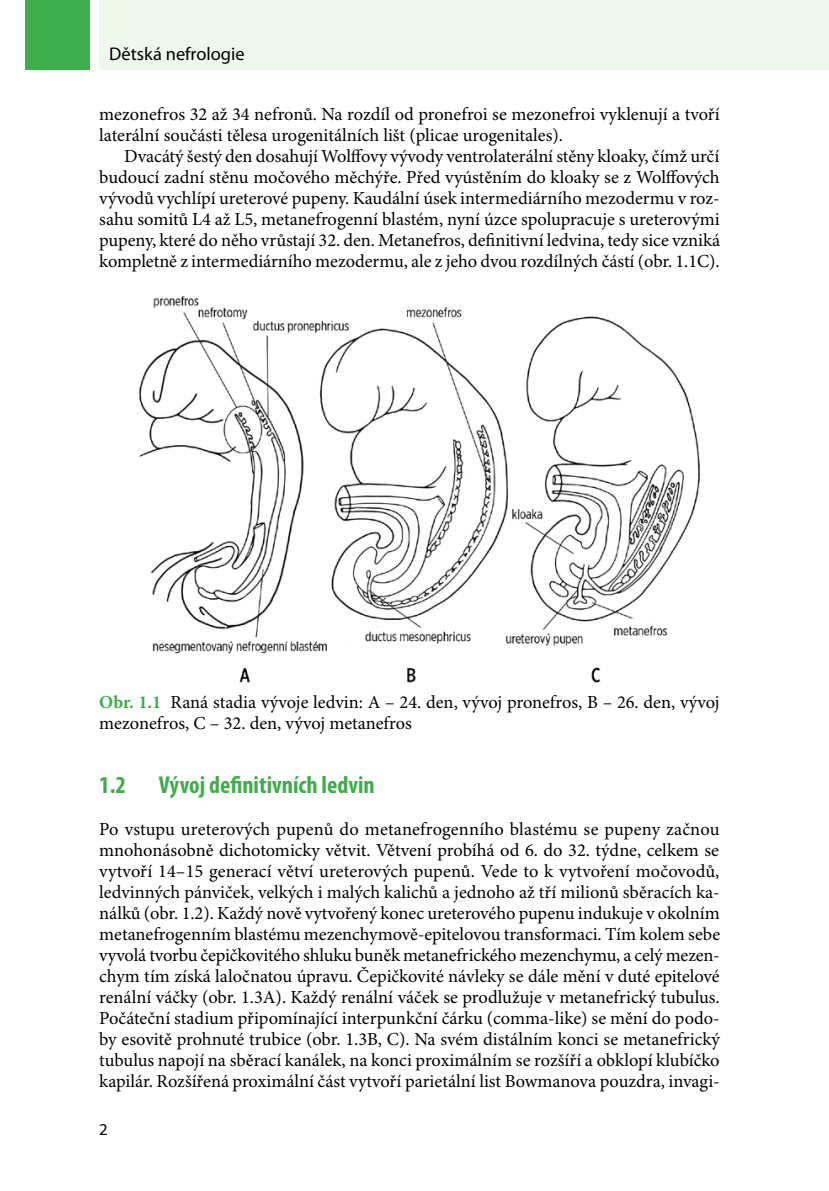
<style>
.page{position:relative;width:829px;height:1191px;background:#fff}
.page>*{position:absolute;margin:0;border:0;box-sizing:border-box;transform-origin:0 0}
.t1{font:700 condensed 24.5px "Myriad Pro";color:#3fad4b}
.TEXT_bez_odsazeni{font:18.38px/21px "Minion Pro";color:#000}
.TEXT{font:18.38px/21px "Minion Pro";color:#000}
.t2{font:18.38px "Myriad Pro";color:#000}
.t3{font:16.62px "Myriad Pro";color:#000}
.s1{font-weight:700;color:#3fad4b}
</style>
<div class="page">
<div style="left:25px;top:0;width:64px;height:69px;background:#3fad4b"></div>
<div style="left:99px;top:0;width:729px;height:69px;background:#eff8ed"></div>
<hr style="left:828px;top:0;width:1px;height:69px;background:#eff8ed">
<img style="left:139px;top:295px;width:561px;height:388px">
<p class="t2" style="left:109px;top:42px;width:137px">Dětská nefrologie</p>
<p class="TEXT" style="left:99px;top:105px;width:622px">mezonefros 32 až 34 nefronů. Na rozdíl od pronefroi se mezonefroi vyklenují a tvoří laterální součásti tělesa urogenitálních lišt (plicae urogenitales).</p>
<p class="TEXT" style="left:99px;top:147px;width:622px;text-align:justify;text-indent:25px">Dvacátý šestý den dosahují Wolffovy vývody ventrolaterální stěny kloaky, čímž určí budoucí zadní stěnu močového měchýře. Před vyústěním do kloaky se z Wolffových vývodů vychlípí ureterové pupeny. Kaudální úsek intermediárního mezodermu v roz&shy;sahu somitů L4 až L5, metanefrogenní blastém, nyní úzce spolupracuje s ureterovými pupeny, které do něho vrůstají 32. den. Metanefros, definitivní ledvina, tedy sice vzniká kompletně z intermediárního mezodermu, ale z jeho dvou rozdílných částí (obr. 1.1C).</p>
<p class="TEXT_bez_odsazeni" style="left:99px;top:693px;width:621px"><span class="s1">Obr. 1.1</span> Raná stadia vývoje ledvin: A – 24. den, vývoj pronefros, B – 26. den, vývoj mezonefros, C – 32. den, vývoj metanefros</p>
<h2 class="t1" style="left:99px;top:769px;width:28px">1.2</h2>
<h2 class="t1" style="left:159px;top:769px;width:217px">Vývoj definitivních ledvin</h2>
<p class="TEXT_bez_odsazeni" style="left:99px;top:819px;width:622px;text-align:justify">Po vstupu ureterových pupenů do metanefrogenního blastému se pupeny začnou mnohonásobně dichotomicky větvit. Větvení probíhá od 6. do 32. týdne, celkem se vytvoří 14–15 generací větví ureterových pupenů. Vede to k vytvoření močovodů, ledvinných pánviček, velkých i malých kalichů a jednoho až tří milionů sběracích ka&shy;nálků (obr. 1.2). Každý nově vytvořený konec ureterového pupenu indukuje v okolním metanefrogenním blastému mezenchymově-epitelovou transformaci. Tím kolem sebe vyvolá tvorbu čepičkovitého shluku buněk metanefrického mezenchymu, a celý mezen&shy;chym tím získá laločnatou úpravu. Čepičkovité návleky se dále mění v duté epitelové renální váčky (obr. 1.3A). Každý renální váček se prodlužuje v metanefrický tubulus.<br>Počáteční stadium připomínající interpunkční čárku (comma-like) se mění do podo&shy;by esovitě prohnuté trubice (obr. 1.3B, C). Na svém distálním konci se metanefrický tubulus napojí na sběrací kanálek, na konci proximálním se rozšíří a obklopí klubíčko kapilár. Rozšířená proximální část vytvoří parietální list Bowmanova pouzdra, invagi-</p>
<p class="t3" style="left:99px;top:1119px;width:10px">2</p>
</div>
